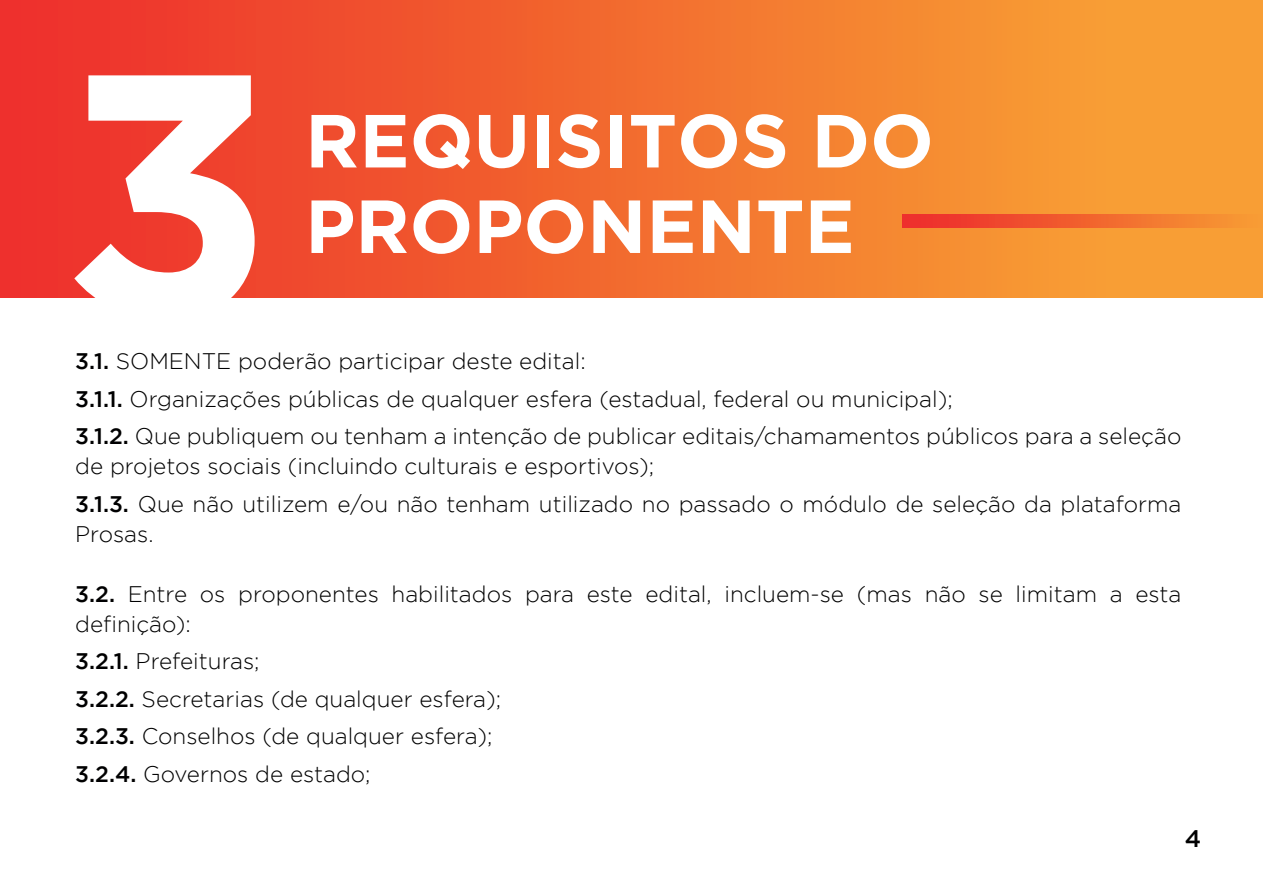
<style>
.page{position:relative;width:1263px;height:893px;background:#fff}
.page>*{position:absolute;margin:0;border:0;box-sizing:border-box;transform-origin:0 0}
.t1{font:700 343.5px "Gotham";color:#fff}
.t2{font:700 75px/85.5px "Gotham";color:#fff}
.t3{font:500 24px "Gotham";color:#000001}
.t4{font:300 22.5px/37.5px "Gotham";color:#000001}
.s1{font-weight:500}
</style>
<div class="page">
<div style="left:0;top:0;width:1263px;height:298px;background:linear-gradient(to right,#ed2c2b,#f9ab35)"></div>
<svg style="left:902px;top:214px;width:361px;height:13px;background:#f1622f"></svg>
<h1 class="t1" style="left:61px;top:-4px;width:215px">3</h1>
<h2 class="t2" style="left:305px;top:96px;width:630px">REQUISITOS DO<br>PROPONENTE</h2>
<p class="t4" style="left:75px;top:342px;width:1108px"><span class="s1">3.1.</span> SOMENTE poderão participar deste edital:<br><span class="s1">3.1.1.</span> Organizações públicas de qualquer esfera (estadual, federal ou municipal);<br><span class="s1">3.1.2.</span> Que publiquem ou tenham a intenção de publicar editais/chamamentos públicos para a seleção</p>
<p class="t4" style="left:75px;top:447px;width:1108px">de projetos sociais (incluindo culturais e esportivos);<br><span class="s1">3.1.3.</span> Que não utilizem e/ou não tenham utilizado no passado o módulo de seleção da plataforma</p>
<p class="t4" style="left:75px;top:515px;width:80px">Prosas.</p>
<p class="t4" style="left:75px;top:579px;width:1108px;line-height:30px"><span class="s1">3.2.</span> Entre os proponentes habilitados para este edital, incluem-se (mas não se limitam a esta definição):</p>
<p class="t4" style="left:75px;top:642px;width:427px"><span class="s1">3.2.1.</span> Prefeituras;<br><span class="s1">3.2.2.</span> Secretarias (de qualquer esfera);<br><span class="s1">3.2.3.</span> Conselhos (de qualquer esfera);<br><span class="s1">3.2.4.</span> Governos de estado;</p>
<p class="t3" style="left:1185px;top:825px;width:18px">4</p>
</div>
